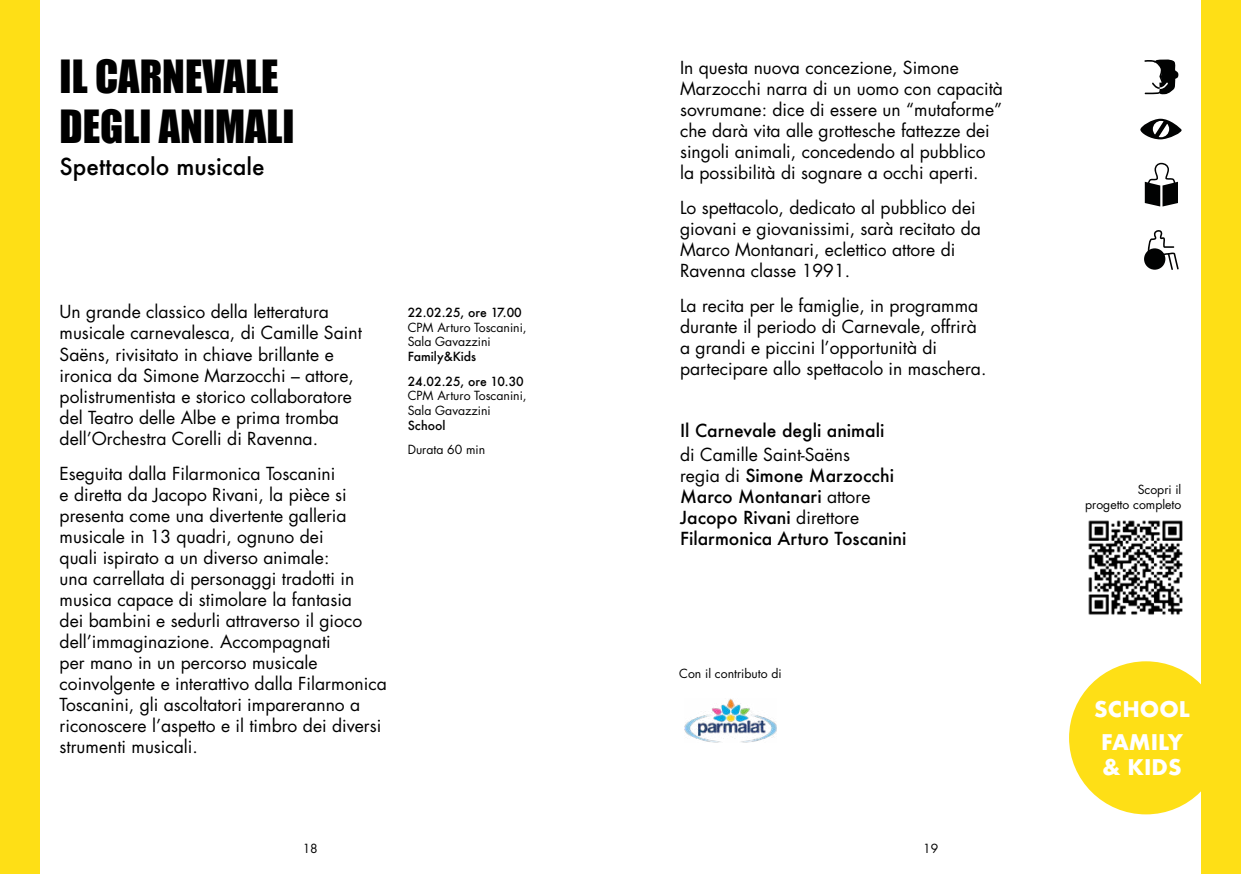
<style>
.page{position:relative;width:1241px;height:874px;background:#fff}
.page>*{position:absolute;margin:0;border:0;box-sizing:border-box;transform-origin:0 0}
.Titoli_progetti{font:42px "Impact";color:#000}
.Sottotitolo_progetti{font:500 22.75px "Futura";color:#000}
.t1{font:700 21px "Futura";color:#fff}
.testo{font:17.5px/21px "Futura Std";color:#000}
.testo-2{font:500 17.5px "Futura";color:#000}
.t2{font:12.25px "Futura Std";color:#000}
.t3{font:500 12.25px "Futura";color:#000}
.s1{font-family:"Futura Std";font-weight:400}
</style>
<div class="page">
<div style="left:0;top:0;width:39px;height:873px;background:#fedf16"></div>
<div style="left:1201px;top:0;width:39px;height:873px;background:#fedf16"></div>
<div style="left:1068px;top:661px;width:154px;height:153px;background:#fedf16;border-radius:50%"></div>
<img style="left:1088px;top:520px;width:94px;height:95px">
<img style="left:684px;top:698px;width:92px;height:44px">
<svg style="left:1144px;top:59px;width:34px;height:35px"></svg>
<svg style="left:1140px;top:119px;width:42px;height:20px"></svg>
<svg style="left:1143px;top:248px;width:22px;height:21px"></svg>
<svg style="left:1147px;top:230px;width:31px;height:40px"></svg>
<svg style="left:1144px;top:163px;width:33px;height:43px"></svg>
<hr style="left:1087px;top:537px;width:64px;height:1px;background:#275b9b">
<hr style="left:1087px;top:562px;width:86px;height:1px;background:#275b9b">
<hr style="left:1087px;top:587px;width:95px;height:1px;background:#275b9b">
<hr style="left:1087px;top:612px;width:89px;height:1px;background:#275b9b">
<p class="Titoli_progetti" style="left:60px;top:44px;width:221px">IL CARNEVALE</p>
<p class="Titoli_progetti" style="left:60px;top:94px;width:236px">DEGLI ANIMALI</p>
<p class="Sottotitolo_progetti" style="left:60px;top:151px;width:206px">Spettacolo musicale</p>
<p class="testo" style="left:60px;top:301px;width:304px">Un grande classico della letteratura musicale carnevalesca, di Camille Saint Saëns, rivisitato in chiave brillante e ironica da Simone Marzocchi – attore, polistrumentista e storico collaboratore del Teatro delle Albe e prima tromba dell’Orchestra Corelli di Ravenna.</p>
<p class="testo" style="left:60px;top:462px;width:329px">Eseguita dalla Filarmonica Toscanini<br>e diretta da Jacopo Rivani, la pièce si presenta come una divertente galleria musicale in 13 quadri, ognuno dei<br>quali ispirato a un diverso animale:<br>una carrellata di personaggi tradotti in musica capace di stimolare la fantasia<br>dei bambini e sedurli attraverso il gioco dell’immaginazione. Accompagnati<br>per mano in un percorso musicale coinvolgente e interattivo dalla Filarmonica Toscanini, gli ascoltatori impareranno a riconoscere l’aspetto e il timbro dei diversi strumenti musicali.</p>
<p class="t3" style="left:407px;top:304px;width:116px">22.02.25, ore 17.00</p>
<p class="t2" style="left:407px;top:319px;width:120px">CPM Arturo Toscanini,</p>
<p class="t2" style="left:407px;top:334px;width:84px">Sala Gavazzini</p>
<p class="t3" style="left:407px;top:348px;width:70px">Family&amp;Kids</p>
<p class="t3" style="left:407px;top:372px;width:118px">24.02.25, ore 10.30</p>
<p class="t2" style="left:407px;top:387px;width:120px">CPM Arturo Toscanini,</p>
<p class="t2" style="left:407px;top:402px;width:84px">Sala Gavazzini</p>
<p class="t3" style="left:407px;top:416px;width:39px">School</p>
<p class="t2" style="left:407px;top:441px;width:79px">Durata 60 min</p>
<p class="testo" style="left:680px;top:57px;width:324px">In questa nuova concezione, Simone Marzocchi narra di un uomo con capacità sovrumane: dice di essere un “mutaforme” che darà vita alle grottesche fattezze dei singoli animali, concedendo al pubblico</p>
<p class="testo" style="left:680px;top:162px;width:300px">la possibilità di sognare a occhi aperti.</p>
<p class="testo" style="left:680px;top:197px;width:302px">Lo spettacolo, dedicato al pubblico dei giovani e giovanissimi, sarà recitato da Marco Montanari, eclettico attore di Ravenna classe 1991.</p>
<p class="testo" style="left:680px;top:295px;width:308px">La recita per le famiglie, in programma durante il periodo di Carnevale, offrirà a grandi e piccini l’opportunità di partecipare allo spettacolo in maschera.</p>
<p class="testo-2" style="left:680px;top:418px;width:206px">Il Carnevale degli animali</p>
<p class="testo" style="left:680px;top:444px;width:171px">di Camille Saint-Saëns</p>
<p class="testo-2" style="left:680px;top:463px;width:216px"><span class="s1">regia di</span> Simone Marzocchi</p>
<p class="testo-2" style="left:680px;top:484px;width:192px">Marco Montanari <span class="s1">attore</span></p>
<p class="testo-2" style="left:680px;top:505px;width:180px">Jacopo Rivani <span class="s1">direttore</span></p>
<p class="testo-2" style="left:680px;top:526px;width:228px">Filarmonica Arturo Toscanini</p>
<p class="t2" style="left:679px;top:665px;width:104px">Con il contributo di</p>
<p class="t2" style="left:302px;top:840px;width:17px">18</p>
<p class="t2" style="left:923px;top:840px;width:17px">19</p>
<p class="t2" style="left:1137px;top:481px;width:45px">Scopri il</p>
<p class="t2" style="left:1084px;top:496px;width:98px">progetto completo</p>
<p class="t1" style="left:1093px;top:693px;width:97px">SCHOOL</p>
<p class="t1" style="left:1100px;top:726px;width:83px">FAMILY</p>
<p class="t1" style="left:1102px;top:751px;width:81px">&amp; KIDS</p>
</div>
